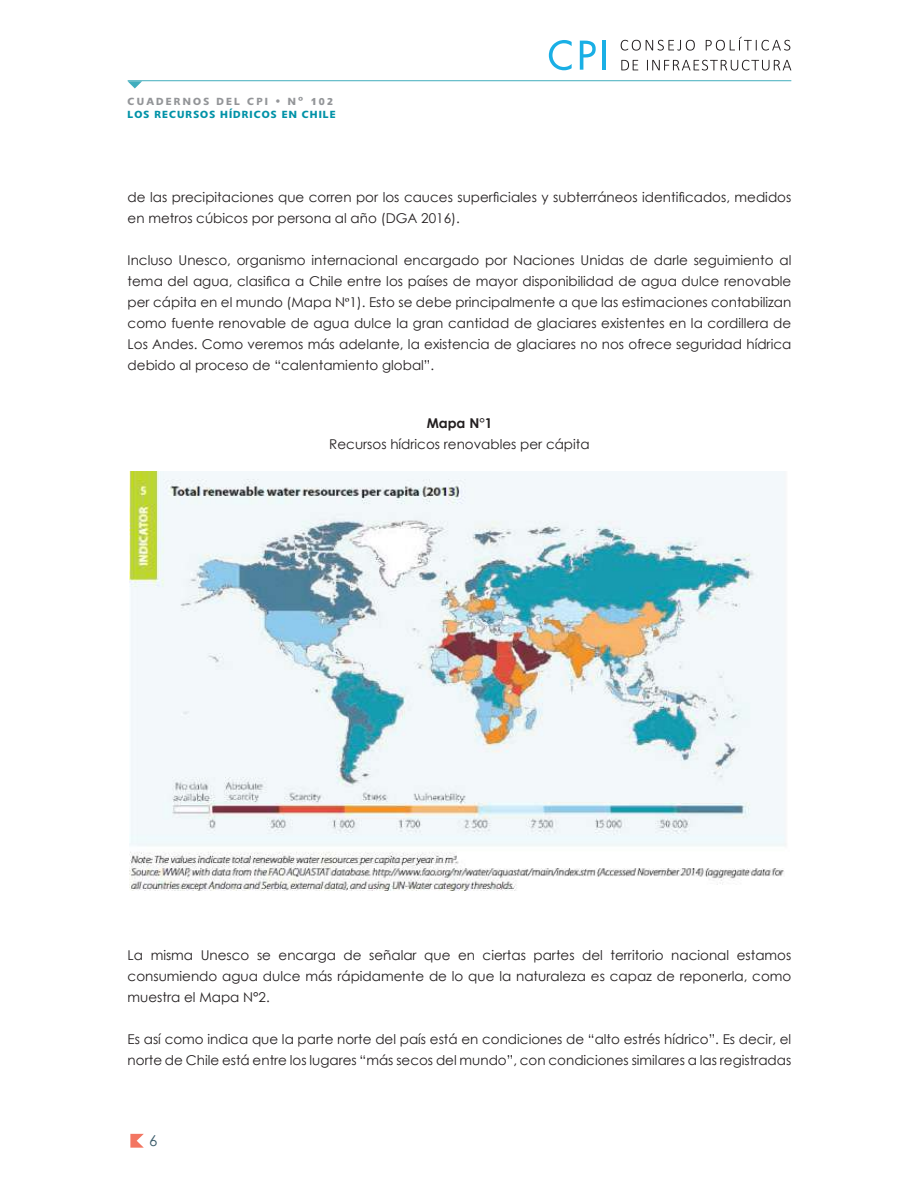
<style>
.page{position:relative;width:919px;height:1187px;background:#fff}
.page>*{position:absolute;margin:0;border:0;box-sizing:border-box;transform-origin:0 0}
.t1{font:15px "Century Gothic";color:#3c5d6c}
.t2{font:13.5px/21px "Century Gothic";color:#231f20}
.t3{font:700 13.5px "Century Gothic";color:#231f20}
.t4{font:700 11.25px "Slippy";letter-spacing:.1em;color:#0092a7}
.t5{font:700 11.25px "Slippy";letter-spacing:.2em;color:#939598}
.s1{font-family:"Times New Roman"}
</style>
<div class="page">
<svg style="left:130px;top:1133px;width:14px;height:14px"></svg>
<svg style="left:549px;top:40px;width:22px;height:30px"></svg>
<svg style="left:579px;top:41px;width:16px;height:29px"></svg>
<hr style="left:602px;top:41px;width:4px;height:29px;background:#1aafe5">
<svg style="left:620px;top:40px;width:74px;height:11px"></svg>
<svg style="left:705px;top:37px;width:85px;height:14px"></svg>
<svg style="left:621px;top:60px;width:17px;height:10px"></svg>
<svg style="left:647px;top:60px;width:144px;height:11px"></svg>
<hr style="left:128px;top:80px;width:663px;height:1px;background:#0092a7">
<svg style="left:128px;top:81px;width:14px;height:7px"></svg>
<img style="left:129px;top:471px;width:657px;height:419px">
<p class="t5" style="left:128px;top:95px;width:207px">CUADERNOS DEL CPI • Nº 102</p>
<p class="t4" style="left:128px;top:108px;width:209px">LOS RECURSOS HÍDRICOS EN CHILE</p>
<p class="t2" style="left:128px;top:186px;width:665px">de las precipitaciones que corren por los cauces superficiales y subterráneos identificados, medidos en metros cúbicos por persona al año (DGA 2016).</p>
<p class="t2" style="left:128px;top:249px;width:665px;text-align:justify">Incluso Unesco, organismo internacional encargado por Naciones Unidas de darle seguimiento al tema del agua, clasifica a Chile entre los países de mayor disponibilidad de agua dulce renovable per cápita en el mundo (Mapa N<span class="s1">º</span>1). Esto se debe principalmente a que las estimaciones contabilizan como fuente renovable de agua dulce la gran cantidad de glaciares existentes en la cordillera de Los Andes. Como veremos más adelante, la existencia de glaciares no nos ofrece seguridad hídrica debido al proceso de “calentamiento global”.</p>
<p class="t3" style="left:426px;top:413px;width:67px">Mapa N°1</p>
<p class="t2" style="left:329px;top:434px;width:262px">Recursos hídricos renovables per cápita</p>
<p class="t2" style="left:128px;top:944px;width:665px;text-align:justify">La misma Unesco se encarga de señalar que en ciertas partes del territorio nacional estamos consumiendo agua dulce más rápidamente de lo que la naturaleza es capaz de reponerla, como muestra el Mapa N°2.</p>
<p class="t2" style="left:128px;top:1028px;width:665px">Es así como indica que la parte norte del país está en condiciones de “alto estrés hídrico”. Es decir, el norte de Chile está entre los lugares “más secos del mundo”, con condiciones similares a las registradas</p>
<p class="t1" style="left:149px;top:1130px;width:10px">6</p>
</div>
